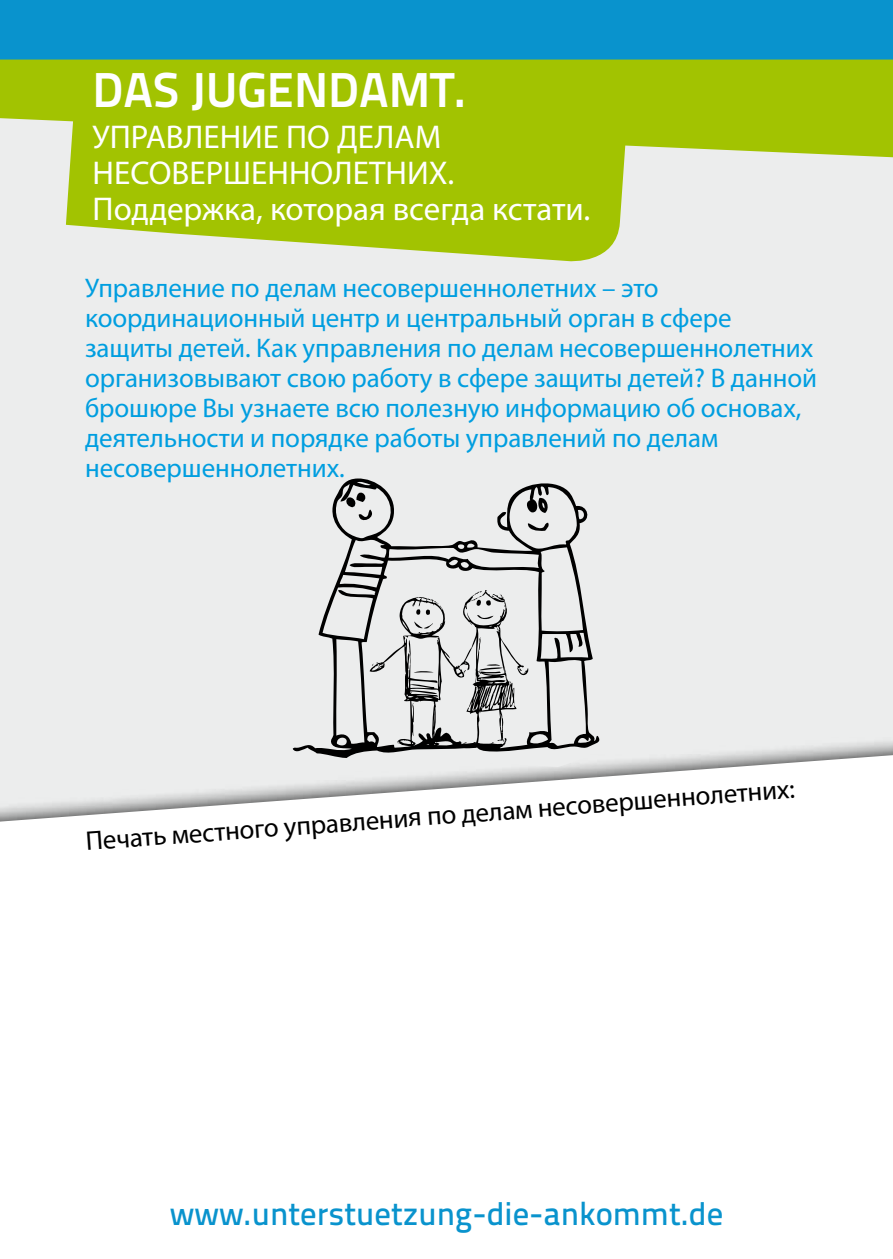
<style>
.page{position:relative;width:893px;height:1259px;background:#fff}
.page>*{position:absolute;margin:0;border:0;box-sizing:border-box;transform-origin:0 0}
.t1{font:48.9px "Titillium Text 22 L 800 wt";color:#fff}
.RU_Logoschriftart_2{font:33px/36px "Myriad Pro";color:#fff}
.t2{font:32.7px "Titillium Text 22 L 600 wt";color:#0993cd}
.RU_HL2_blau{font:27px/30px "Myriad Pro";letter-spacing:-.005em;color:#009ee0}
.RU_Fliess{font:27px "Myriad Pro";color:#000}
</style>
<div class="page">
<div style="left:0;top:89px;width:893px;height:819px;background:#eceded"></div>
<svg style="left:0;top:750px;width:893px;height:158px;background:#f6f6f6"></svg>
<div style="left:0;top:0;width:893px;height:60px;background:#0993cd"></div>
<svg style="left:0;top:60px;width:893px;height:97px;background:#aac71b"></svg>
<svg style="left:66px;top:64px;width:565px;height:198px;background:#a9c718"></svg>
<svg style="left:293px;top:478px;width:309px;height:280px"></svg>
<svg style="left:352px;top:590px;width:248px;height:178px"></svg>
<p class="t1" style="left:93px;top:52px;width:375px">DAS JUGENDAMT.</p>
<p class="RU_Logoschriftart_2" style="left:93px;top:119px;width:363px">УПРАВЛЕНИЕ ПО ДЕЛАМ<br>НЕСОВЕРШЕННОЛЕТНИХ.</p>
<p class="RU_Logoschriftart_2" style="left:93px;top:191px;width:499px">Поддержка, которая всегда кстати.</p>
<p class="RU_HL2_blau" style="left:85px;top:272px;width:733px">Управление по делам несовершеннолетних – это координационный центр и центральный орган в сфере защиты детей. Как управления по делам несовершеннолетних организовывают свою работу в сфере защиты детей? В данной брошюре Вы узнаете всю полезную информацию об основах, деятельности и порядке работы управлений по делам несовершеннолетних.</p>
<p class="RU_Fliess" style="left:85px;top:823px;width:712px;rotate:-4deg">Печать местного управления по делам несовершеннолетних:</p>
<p class="t2" style="left:170px;top:1188px;width:555px">www.unterstuetzung-die-ankommt.de</p>
</div>
